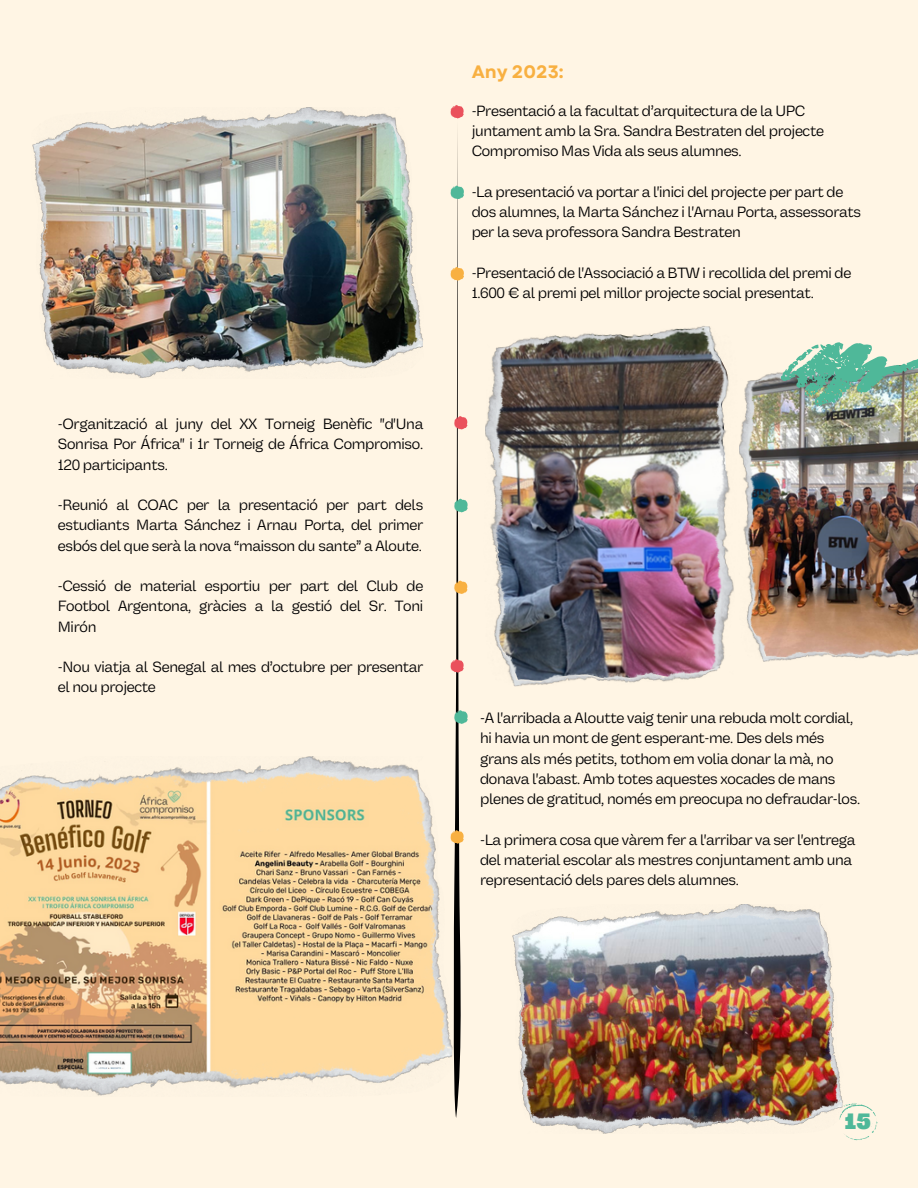
<style>
.page{position:relative;width:918px;height:1188px;background:#fff5e4}
.page>*{position:absolute;margin:0;border:0;box-sizing:border-box;transform-origin:0 0}
.t1{font:800 22.5px "Vastago Grotesk";color:#4fb899}
.t2{font:700 18px "Garet";color:#f8b041}
.t3{font:15px/20.2px "Vastago Grotesk";letter-spacing:-.02em;color:#000001}
</style>
<div class="page">
<img style="left:741px;top:373px;width:177px;height:289px">
<img style="left:485px;top:326px;width:256px;height:361px">
<img style="left:776px;top:342px;width:142px;height:99px">
<img style="left:0;top:756px;width:450px;height:340px">
<img style="left:32px;top:107px;width:391px;height:271px">
<svg style="left:450px;top:105px;width:17px;height:1013px"></svg>
<img style="left:512px;top:904px;width:331px;height:230px">
<svg style="left:840px;top:1103px;width:38px;height:38px"></svg>
<p class="t3" style="left:58px;top:414px;width:367px;text-align:justify">-Organització al juny del XX Torneig Benèfic "d'Una Sonrisa Por África" i 1r Torneig de África Compromiso.<br>120 participants.</p>
<p class="t3" style="left:58px;top:495px;width:367px;text-align:justify">-Reunió al COAC per la presentació per part dels estudiants Marta Sánchez i Arnau Porta, del primer esbós del que serà la nova “maisson du sante” a Aloute.</p>
<p class="t3" style="left:58px;top:576px;width:367px;text-align:justify">-Cessió de material esportiu per part del Club de Footbol Argentona, gràcies a la gestió del Sr. Toni Mirón</p>
<p class="t3" style="left:58px;top:657px;width:367px">-Nou viatja al Senegal al mes d’octubre per presentar el nou projecte</p>
<p class="t2" style="left:472px;top:59px;width:94px">Any 2023:</p>
<p class="t3" style="left:472px;top:101px;width:354px">-Presentació a la facultat d’arquitectura de la UPC juntament amb la Sra. Sandra Bestraten del projecte<br>Compromiso Mas Vida als seus alumnes.</p>
<p class="t3" style="left:472px;top:182px;width:391px">-La presentació va portar a l'inici del projecte per part de dos alumnes, la Marta Sánchez i l'Arnau Porta, assessorats per la seva professora Sandra Bestraten</p>
<p class="t3" style="left:472px;top:263px;width:381px">-Presentació de l'Associació a BTW i recollida del premi de<br>1.600 € al premi pel millor projecte social presentat.</p>
<p class="t3" style="left:480px;top:708px;width:382px">-A l'arribada a Aloutte vaig tenir una rebuda molt cordial, hi havia un mont de gent esperant-me. Des dels més grans als més petits, tothom em volia donar la mà, no donava l'abast. Amb totes aquestes xocades de mans plenes de gratitud, només em preocupa no defraudar-los.</p>
<p class="t3" style="left:480px;top:830px;width:377px">-La primera cosa que vàrem fer a l'arribar va ser l'entrega del material escolar als mestres conjuntament amb una representació dels pares dels alumnes.</p>
<p class="t1" style="left:845px;top:1107px;width:27px">15</p>
</div>
